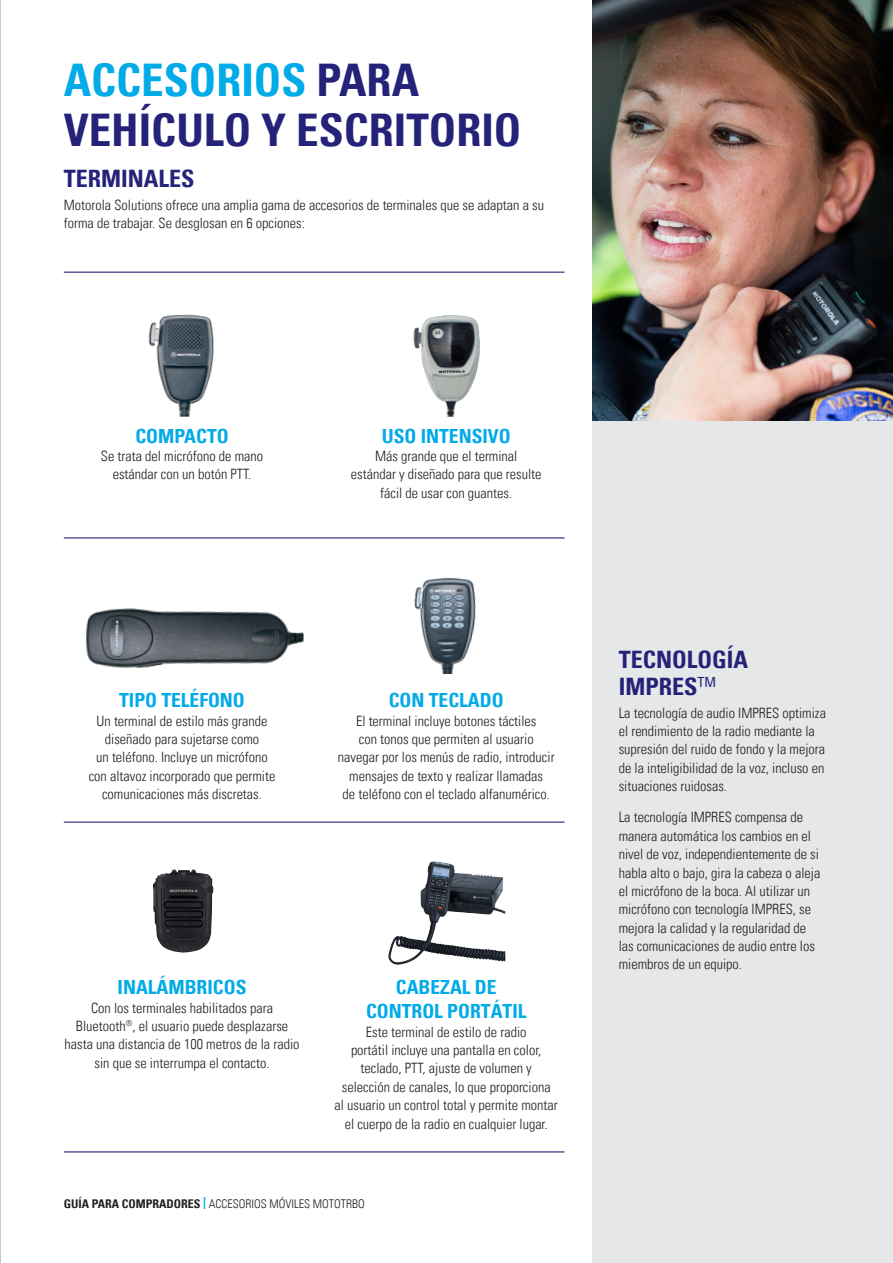
<style>
.page{position:relative;width:893px;height:1263px;background:#fff}
.page>*{position:absolute;margin:0;border:0;box-sizing:border-box;transform-origin:0 0}
.t1{font:700 condensed 45px/49.5px "Univers LT";color:#252279}
.t2{font:700 condensed 24px/27px "Univers LT";color:#252279}
.t3{font:700 condensed 19.5px/24px "Univers LT";color:#00abe7;text-align:center}
.t4{font:300 condensed 14.25px/18.3px "Univers LT";color:#231f20;text-align:center}
.t5{font:300 condensed 12px "Univers LT";color:#231f20}
.s1{color:#00abe7}
.s2{font-weight:700}
.s3{font-weight:700;color:#00abe7}
</style>
<div class="page">
<div style="left:592px;top:406px;width:301px;height:857px;background:#e6e7e9"></div>
<img style="left:148px;top:314px;width:66px;height:103px">
<img style="left:413px;top:315px;width:67px;height:102px">
<img style="left:85px;top:608px;width:218px;height:60px">
<img style="left:414px;top:577px;width:62px;height:97px">
<hr style="left:64px;top:272px;width:500px;height:1px;background:#252279">
<hr style="left:64px;top:537px;width:500px;height:1px;background:#252279">
<img style="left:592px;top:0;width:301px;height:421px">
<img style="left:153px;top:869px;width:60px;height:84px">
<img style="left:388px;top:861px;width:118px;height:104px">
<hr style="left:64px;top:821px;width:500px;height:2px;background:#252279">
<hr style="left:64px;top:1151px;width:500px;height:1px;background:#252279">
<p class="t1" style="left:64px;top:55px;width:459px"><span class="s1">ACCESORIOS</span> PARA<br>VEHÍCULO Y ESCRITORIO</p>
<p class="t2" style="left:64px;top:165px;width:132px">TERMINALES</p>
<p class="t4" style="left:64px;top:196px;width:482px;text-align:left">Motorola Solutions ofrece una amplia gama de accesorios de terminales que se adaptan a su forma de trabajar. Se desglosan en 6 opciones:</p>
<p class="t3" style="left:135px;top:423px;width:95px">COMPACTO</p>
<p class="t4" style="left:101px;top:447px;width:164px">Se trata del micrófono de mano estándar con un botón PTT.</p>
<p class="t3" style="left:382px;top:423px;width:130px">USO INTENSIVO</p>
<p class="t4" style="left:351px;top:447px;width:192px">Más grande que el terminal estándar y diseñado para que resulte fácil de usar con guantes.</p>
<p class="t3" style="left:119px;top:688px;width:127px">TIPO TELÉFONO</p>
<p class="t4" style="left:89px;top:711px;width:188px">Un terminal de estilo más grande diseñado para sujetarse como<br>un teléfono. Incluye un micrófono con altavoz incorporado que permite comunicaciones más discretas.</p>
<p class="t3" style="left:389px;top:688px;width:116px">CON TECLADO</p>
<p class="t4" style="left:338px;top:711px;width:218px">El terminal incluye botones táctiles<br>con tonos que permiten al usuario navegar por los menús de radio, introducir mensajes de texto y realizar llamadas<br>de teléfono con el teclado alfanumérico.</p>
<p class="t3" style="left:118px;top:975px;width:130px">INALÁMBRICOS</p>
<p class="t4" style="left:65px;top:998px;width:236px">Con los terminales habilitados para Bluetooth<sup>®</sup>, el usuario puede desplazarse hasta una distancia de 100 metros de la radio sin que se interrumpa el contacto.</p>
<p class="t3" style="left:366px;top:975px;width:162px">CABEZAL DE<br>CONTROL PORTÁTIL</p>
<p class="t4" style="left:335px;top:1022px;width:225px">Este terminal de estilo de radio<br>portátil incluye una pantalla en color, teclado, PTT, ajuste de volumen y<br>selección de canales, lo que proporciona<br>al usuario un control total y permite montar el cuerpo de la radio en cualquier lugar.</p>
<p class="t5" style="left:64px;top:1196px;width:303px"><span class="s2">GUÍA PARA COMPRADORES</span> <span class="s3">|</span> ACCESORIOS MÓVILES MOTOTRBO</p>
<p class="t2" style="left:619px;top:646px;width:131px">TECNOLOGÍA<br>IMPRES<sup>TM</sup></p>
<p class="t4" style="left:619px;top:703px;width:209px;text-align:left">La tecnología de audio IMPRES optimiza el rendimiento de la radio mediante la supresión del ruido de fondo y la mejora de la inteligibilidad de la voz, incluso en situaciones ruidosas.</p>
<p class="t4" style="left:619px;top:808px;width:203px;text-align:left">La tecnología IMPRES compensa de manera automática los cambios en el nivel de voz, independientemente de si habla alto o bajo, gira la cabeza o aleja el micrófono de la boca. Al utilizar un micrófono con tecnología IMPRES, se mejora la calidad y la regularidad de las comunicaciones de audio entre los miembros de un equipo.</p>
</div>
